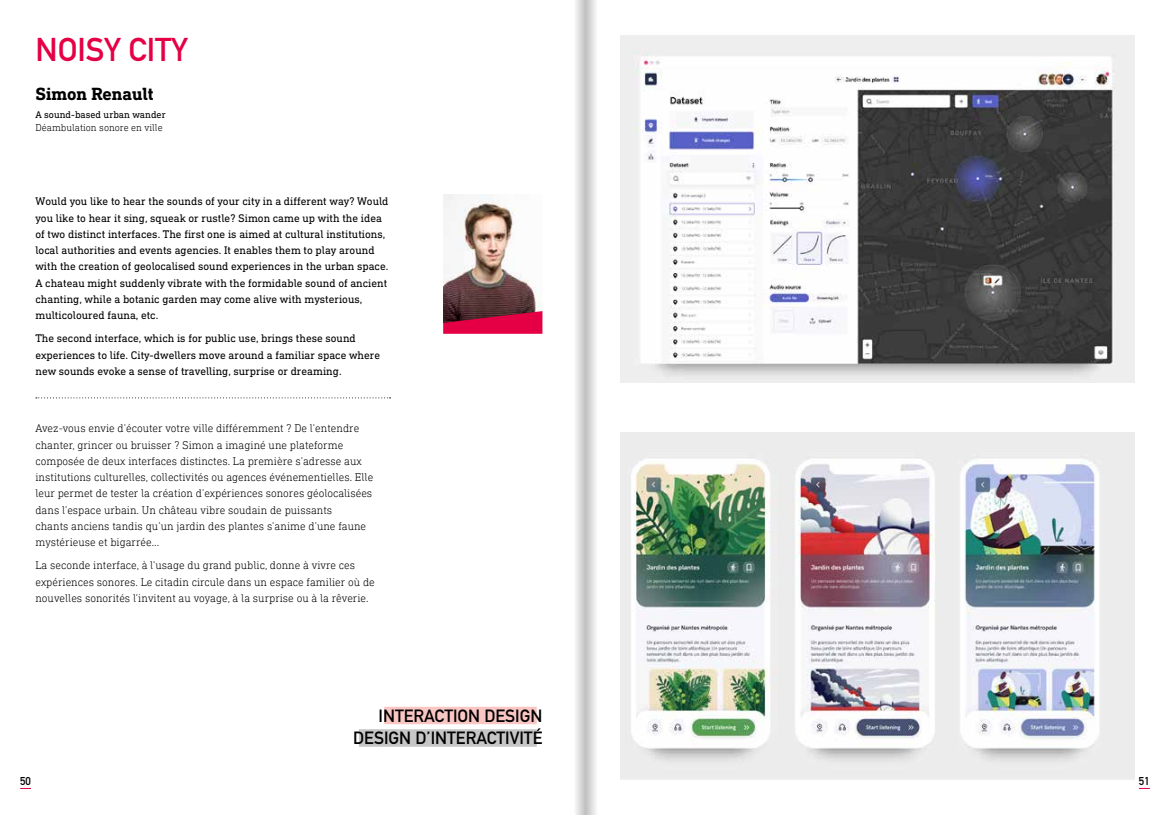
<style>
.page{position:relative;width:1170px;height:815px;background:#fff}
.page>*{position:absolute;margin:0;border:0;box-sizing:border-box;transform-origin:0 0}
.t1{font:700 32.5px "DIN Alternate";color:#e50046}
.t2{font:700 18px "DIN Next Slab W04";color:#000}
.t3{font:700 17.5px/22.5px "DIN Alternate";color:#000;text-align:right}
.t4{font:11.25px/16.2px "DIN Next Slab W04";color:#000}
.t5{font:300 11.25px/16.2px "DIN Next Slab W04";color:#000}
.t6{font:700 11.25px "DIN Alternate";color:#000}
.t7{font:300 10px "DIN Next Slab W04";color:#000}
.t8{font:10px "DIN Next Slab W04";color:#000}
</style>
<div class="page">
<img style="left:443px;top:195px;width:94px;height:116px">
<svg style="left:36px;top:397px;width:354px;height:1px"></svg>
<img style="left:620px;top:35px;width:514px;height:348px">
<img style="left:620px;top:432px;width:514px;height:348px">
<svg style="left:443px;top:311px;width:99px;height:23px;background:#ba0c3f"></svg>
<div style="left:384px;top:707px;width:152px;height:17px;background:#f9c6c4"></div>
<div style="left:359px;top:729px;width:177px;height:18px;background:#c6c6c6"></div>
<svg style="left:576px;top:0;width:20px;height:815px"></svg>
<h1 class="t1" style="left:35px;top:24px;width:154px">NOISY CITY</h1>
<h2 class="t2" style="left:35px;top:83px;width:120px">Simon Renault</h2>
<p class="t8" style="left:35px;top:108px;width:132px">A sound-based urban wander</p>
<p class="t7" style="left:35px;top:122px;width:129px">Déambulation sonore en ville</p>
<p class="t4" style="left:35px;top:193px;width:354px">Would you like to hear the sounds of your city in a different way? Would you like to hear it sing, squeak or rustle? Simon came up with the idea of two distinct interfaces. The first one is aimed at cultural institutions, local authorities and events agencies. It enables them to play around with the creation of geolocalised sound experiences in the urban space.<br>A chateau might suddenly vibrate with the formidable sound of ancient chanting, while a botanic garden may come alive with mysterious, multicoloured fauna, etc.</p>
<p class="t4" style="left:35px;top:330px;width:346px">The second interface, which is for public use, brings these sound experiences to life. City-dwellers move around a familiar space where new sounds evoke a sense of travelling, surprise or dreaming.</p>
<p class="t5" style="left:35px;top:420px;width:339px">Avez-vous envie d’écouter votre ville différemment ? De l’entendre chanter, grincer ou bruisser ? Simon a imaginé une plateforme composée de deux interfaces distinctes. La première s’adresse aux institutions culturelles, collectivités ou agences événementielles. Elle leur permet de tester la création d’expériences sonores géolocalisées dans l’espace urbain. Un château vibre soudain de puissants<br>chants anciens tandis qu’un jardin des plantes s’anime d’une faune mystérieuse et bigarrée...</p>
<p class="t5" style="left:35px;top:557px;width:341px">La seconde interface, à l’usage du grand public, donne à vivre ces expériences sonores. Le citadin circule dans un espace familier où de nouvelles sonorités l’invitent au voyage, à la surprise ou à la rêverie.</p>
<h3 class="t3" style="left:353px;top:703px;width:191px">INTERACTION DESIGN<br>DESIGN D’INTERACTIVITÉ</h3>
<p class="t6" style="left:20px;top:772px;width:12px">50</p>
<p class="t6" style="left:1138px;top:772px;width:12px">51</p>
</div>
